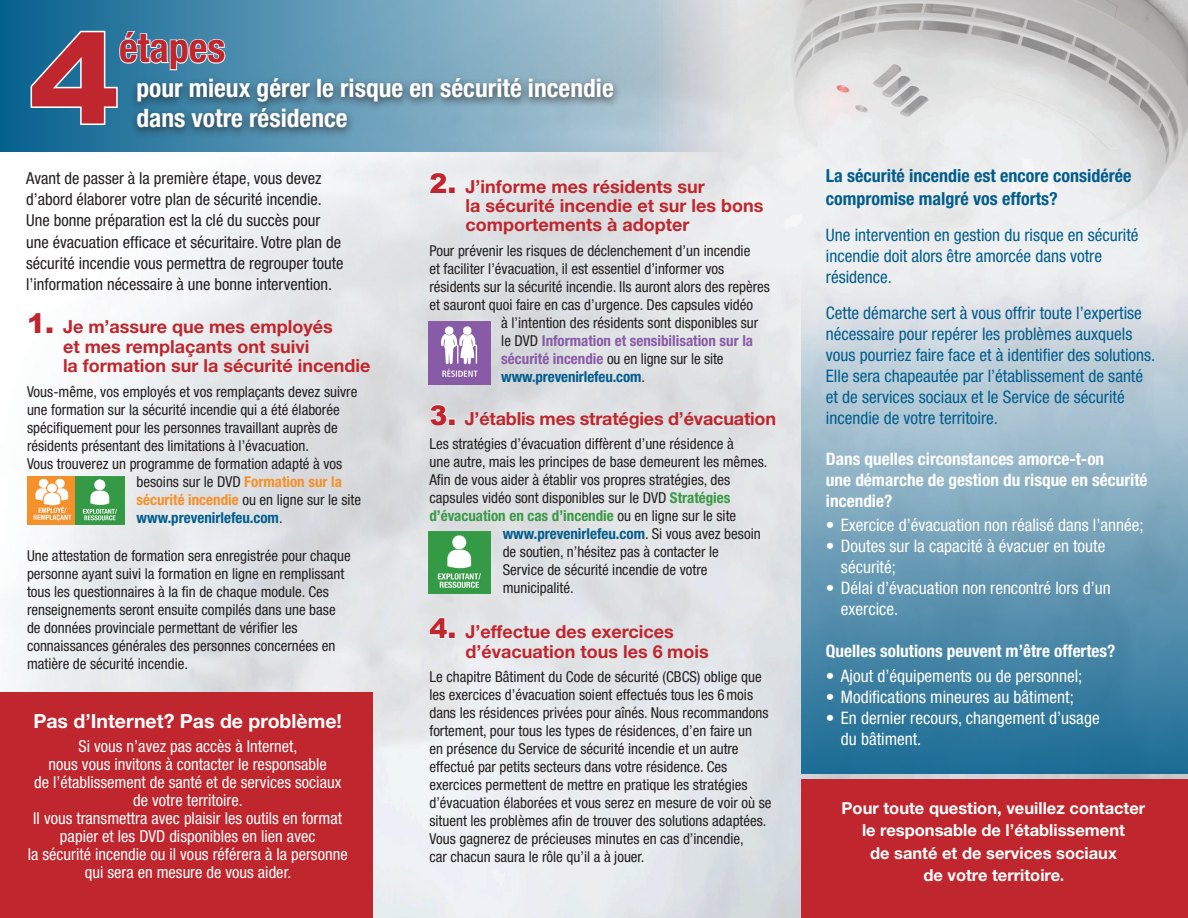
<style>
.page{position:relative;width:1188px;height:918px;background:#fff}
.page>*{position:absolute;margin:0;border:0;box-sizing:border-box;transform-origin:0 0}
.t1{font:700 condensed 40.5px "Helvetica Neue";letter-spacing:-.005em;color:#c0262d}
.t2{font:700 condensed 25.5px/30px "Helvetica Neue";color:#fff}
.t3{font:700 19.5px "Helvetica Neue";color:#fff}
.t4{font:700 18px/19.5px "Helvetica Neue";color:#c0262d}
.t5{font:700 condensed 18px/22.5px "Helvetica Neue";color:#015d8c}
.t6{font:condensed 17.25px/21px "Helvetica Neue";color:#015d8c}
.t7{font:condensed 17.25px/21px "Helvetica Neue";color:#fff}
.t8{font:700 condensed 17.25px/21px "Helvetica Neue";color:#fff}
.t9{font:condensed 16.5px/18px "Helvetica Neue";color:#fff;text-align:center}
.t10{font:condensed 16.5px/21px "Helvetica Neue";color:#231f20}
.t11{font:700 16.5px/22.5px "Helvetica Neue";color:#fff;text-align:center}
.t12{font:condensed 15px/18px "Helvetica Neue";color:#231f20}
.t13{font:700 condensed 15px "Helvetica Neue";color:#015d8c}
.t14{font:700 condensed 15px "Helvetica Neue";color:#389a45}
.t15{font:700 condensed 15px "Helvetica Neue";color:#885ba6}
.s1{font-family:"Arial";font-weight:900;font-size:27px}
.s2{font-weight:700;color:#f6902a}
.s3{font-weight:400;color:#231f20}
.s4{font-weight:700;color:#885ba6}
.s5{font-weight:700;color:#389a45}
.s6{font-stretch:condensed}
</style>
<div class="page">
<img style="left:0;top:0;width:1188px;height:918px">
<div style="left:801px;top:779px;width:387px;height:139px;background:#c0262d"></div>
<svg style="left:428px;top:171px;width:20px;height:23px"></svg>
<div style="left:448px;top:186px;width:8px;height:7px;border:2px solid #fff"></div>
<svg style="left:428px;top:403px;width:20px;height:24px"></svg>
<div style="left:448px;top:419px;width:8px;height:6px;border:2px solid #fff"></div>
<svg style="left:429px;top:617px;width:19px;height:23px"></svg>
<div style="left:448px;top:632px;width:8px;height:7px;border:2px solid #fff"></div>
<svg style="left:0;top:0;width:858px;height:151px;background:#8fb2c4"></svg>
<div style="left:130px;top:73px;width:491px;height:65px;background:#231f20;opacity:.75"></div>
<svg style="left:30px;top:30px;width:196px;height:96px;background:#606e88"></svg>
<div style="left:801px;top:262px;width:387px;height:511px;background:linear-gradient(to bottom,#edecee,#156791)"></div>
<img style="left:428px;top:322px;width:62px;height:62px">
<img style="left:428px;top:531px;width:62px;height:63px">
<div style="left:0;top:692px;width:372px;height:226px;background:#c0262d"></div>
<svg style="left:28px;top:312px;width:14px;height:23px"></svg>
<img style="left:28px;top:476px;width:96px;height:49px">
<h1 class="t1" style="left:119px;top:23px;width:108px">étapes</h1>
<h2 class="t2" style="left:136px;top:73px;width:479px">pour mieux gérer le risque en sécurité incendie dans votre résidence</h2>
<p class="t10" style="left:26px;top:168px;width:319px">Avant de passer à la première étape, vous devez d’abord élaborer votre plan de sécurité incendie.<br>Une bonne préparation est la clé du succès pour une évacuation efficace et sécuritaire. Votre plan de sécurité incendie vous permettra de regrouper toute l’information nécessaire à une bonne intervention.</p>
<p class="t4" style="left:63px;top:317px;width:309px;text-indent:-36px"><span class="s1">1.</span> Je m’assure que mes employés<br>et mes remplaçants ont suivi<br>la formation sur la sécurité incendie</p>
<p class="t12" style="left:27px;top:383px;width:332px">Vous-même, vos employés et vos remplaçants devez suivre</p>
<p class="t12" style="left:27px;top:401px;width:314px">une formation sur la sécurité incendie qui a été élaborée</p>
<p class="t12" style="left:27px;top:419px;width:312px">spécifiquement pour les personnes travaillant auprès de</p>
<p class="t12" style="left:27px;top:437px;width:284px">résidents présentant des limitations à l’évacuation.</p>
<p class="t12" style="left:27px;top:455px;width:317px">Vous trouverez un programme de formation adapté à vos</p>
<p class="t12" style="left:137px;top:473px;width:207px">besoins sur le DVD <span class="s2">Formation sur la</span></p>
<p class="t12" style="left:137px;top:491px;width:226px"><span class="s2">sécurité incendie</span> ou en ligne sur le site</p>
<p class="t13" style="left:137px;top:509px;width:148px">www.prevenirlefeu.com<span class="s3">.</span></p>
<p class="t12" style="left:27px;top:547px;width:325px">Une attestation de formation sera enregistrée pour chaque personne ayant suivi la formation en ligne en remplissant tous les questionnaires à la fin de chaque module. Ces renseignements seront ensuite compilés dans une base de données provinciale permettant de vérifier les connaissances générales des personnes concernées en matière de sécurité incendie.</p>
<h3 class="t3" style="left:33px;top:709px;width:310px">Pas d’Internet? Pas de problème!</h3>
<p class="t9" style="left:28px;top:737px;width:321px">Si vous n’avez pas accès à Internet,<br>nous vous invitons à contacter le responsable<br>de l’établissement de santé et de services sociaux de votre territoire.<br>Il vous transmettra avec plaisir les outils en format papier et les DVD disponibles en lien avec<br>la sécurité incendie ou il vous référera à la personne qui sera en mesure de vous aider.</p>
<p class="t4" style="left:465px;top:176px;width:299px;text-indent:-36px"><span class="s1">2.</span> J’informe mes résidents sur<br>la sécurité incendie et sur les bons comportements à adopter</p>
<p class="t12" style="left:429px;top:242px;width:322px">Pour prévenir les risques de déclenchement d’un incendie</p>
<p class="t12" style="left:429px;top:260px;width:296px">et faciliter l’évacuation, il est essentiel d’informer vos</p>
<p class="t12" style="left:429px;top:278px;width:342px">résidents sur la sécurité incendie. Ils auront alors des repères</p>
<p class="t12" style="left:429px;top:296px;width:325px">et sauront quoi faire en cas d’urgence. Des capsules vidéo</p>
<p class="t12" style="left:501px;top:314px;width:259px">à l’intention des résidents sont disponibles sur</p>
<p class="t15" style="left:501px;top:332px;width:253px"><span class="s3">le DVD</span> Information et sensibilisation sur la</p>
<p class="t12" style="left:501px;top:350px;width:224px"><span class="s4">sécurité incendie</span> ou en ligne sur le site</p>
<p class="t13" style="left:501px;top:368px;width:145px">www.prevenirlefeu.com<span class="s3">.</span></p>
<p class="t4" style="left:429px;top:408px;width:348px"><span class="s1">3.</span> J’établis mes stratégies d’évacuation</p>
<p class="t12" style="left:429px;top:435px;width:306px">Les stratégies d’évacuation diffèrent d’une résidence à</p>
<p class="t12" style="left:429px;top:453px;width:340px">une autre, mais les principes de base demeurent les mêmes.</p>
<p class="t12" style="left:429px;top:471px;width:302px">Afin de vous aider à établir vos propres stratégies, des</p>
<p class="t12" style="left:429px;top:489px;width:303px">capsules vidéo sont disponibles sur le DVD <span class="s5">Stratégies</span></p>
<p class="t14" style="left:429px;top:507px;width:308px">d’évacuation en cas d’incendie <span class="s3">ou en ligne sur le site</span></p>
<p class="t13" style="left:503px;top:525px;width:259px">www.prevenirlefeu.com<span class="s3">. Si vous avez besoin</span></p>
<p class="t12" style="left:503px;top:543px;width:218px">de soutien, n’hésitez pas à contacter le</p>
<p class="t12" style="left:503px;top:561px;width:206px">Service de sécurité incendie de votre</p>
<p class="t12" style="left:503px;top:579px;width:73px">municipalité.</p>
<p class="t4" style="left:465px;top:622px;width:245px;text-indent:-36px"><span class="s1">4.</span> J’effectue des exercices d’évacuation tous les 6 mois</p>
<p class="t12" style="left:429px;top:668px;width:344px">Le chapitre Bâtiment du Code de sécurité (CBCS) oblige que les exercices d’évacuation soient effectués tous les 6mois dans les résidences privées pour aînés. Nous recommandons fortement, pour tous les types de résidences, d’en faire un<br>en présence du Service de sécurité incendie et un autre effectué par petits secteurs dans votre résidence. Ces exercices permettent de mettre en pratique les stratégies d’évacuation élaborées et vous serez en mesure de voir où se situent les problèmes afin de trouver des solutions adaptées.<br>Vous gagnerez de précieuses minutes en cas d’incendie,<br>car chacun saura le rôle qu’il a à jouer.</p>
<p class="t5" style="left:826px;top:165px;width:307px">La sécurité incendie est encore considérée compromise malgré vos efforts?</p>
<p class="t6" style="left:826px;top:224px;width:314px">Une intervention en gestion du risque en sécurité incendie doit alors être amorcée dans votre résidence.</p>
<p class="t6" style="left:826px;top:302px;width:331px">Cette démarche sert à vous offrir toute l’expertise nécessaire pour repérer les problèmes auxquels vous pourriez faire face et à identifier des solutions.<br>Elle sera chapeautée par l’établissement de santé et de services sociaux et le Service de sécurité incendie de votre territoire.</p>
<p class="t8" style="left:826px;top:448px;width:323px">Dans quelles circonstances amorce-t-on<br>une démarche de gestion du risque en sécurité incendie?</p>
<p class="t7" style="left:826px;top:515px;width:319px">• Exercice d’évacuation non réalisé dans l’année;</p>
<p class="t7" style="left:841px;top:536px;width:266px;text-indent:-15px">• Doutes sur la capacité à évacuer en toute sécurité;</p>
<p class="t7" style="left:841px;top:578px;width:271px;text-indent:-15px">• Délai d’évacuation non rencontré lors d’un exercice.</p>
<p class="t8" style="left:826px;top:640px;width:291px">Quelles solutions peuvent m’être offertes?</p>
<p class="t7" style="left:826px;top:665px;width:258px">• Ajout d’équipements ou de personnel;</p>
<p class="t7" style="left:826px;top:686px;width:249px">• Modifications mineures au bâtiment;</p>
<p class="t7" style="left:841px;top:707px;width:260px;text-indent:-15px">• En dernier recours, changement d’usage du bâtiment.</p>
<p class="t11" style="left:842px;top:796px;width:305px">Pour toute question, veuillez contacter le responsable de l’établissement<br>de santé et de services sociaux<br>de votre territoire<span class="s6">.</span></p>
</div>
